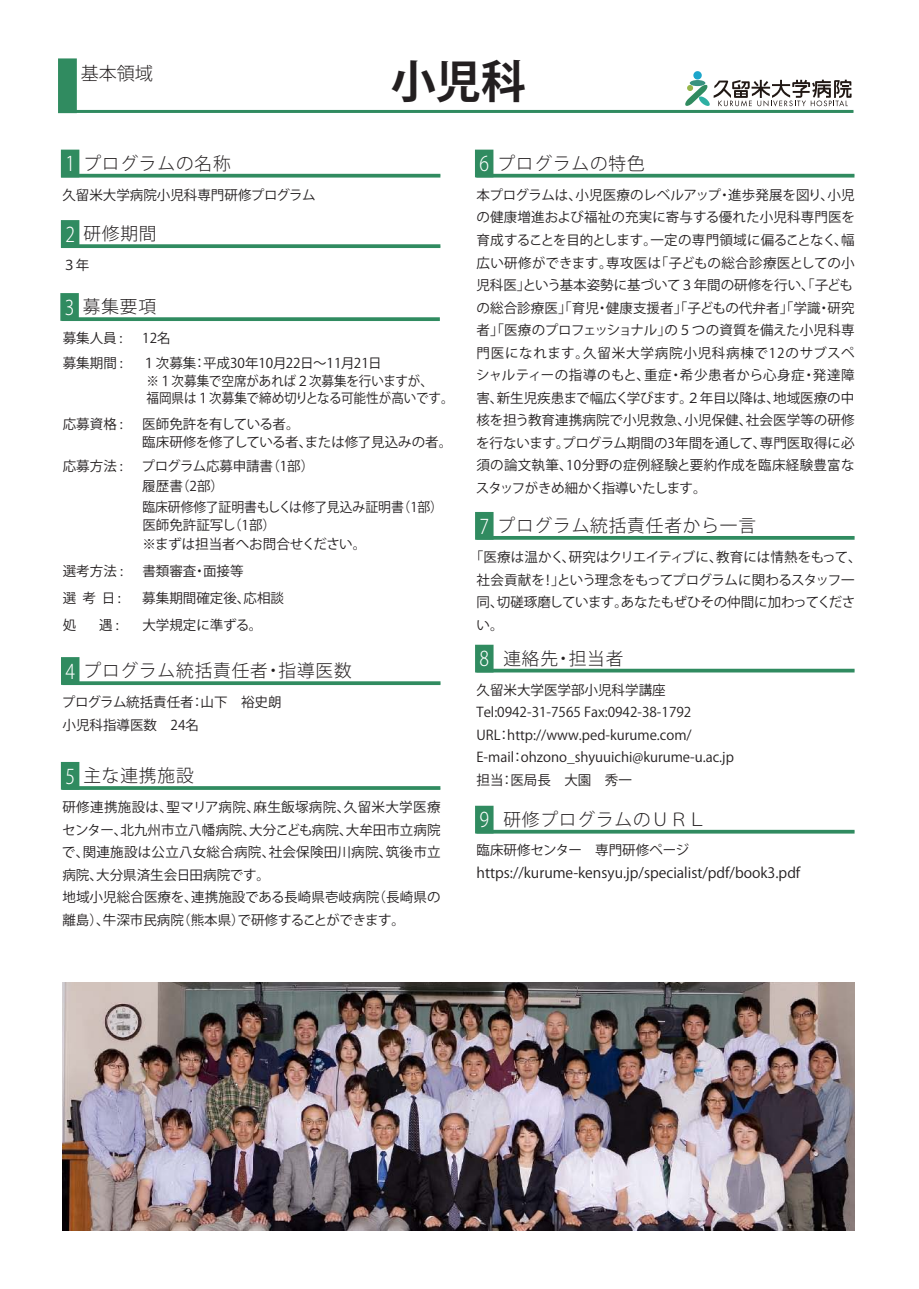
<style>
.page{position:relative;width:919px;height:1289px;background:#fff}
.page>*{position:absolute;margin:0;border:0;box-sizing:border-box;transform-origin:0 0}
.t1{font:700 45px "Koz Go Pro";color:#231f20}
.t2{font:300 18px "Koz Go Pro";color:#231f20}
.t3{font:300 17.7px "Koz Go Pro";letter-spacing:.05em;color:#231f20}
.t4{font:14.25px "Koz Go Pro";color:#231f20}
.t5{font:13.5px/22.5px "Koz Go Pro";color:#231f20}
.t6{font:13.5px/22.5px "Koz Go Pro";letter-spacing:-.02em;color:#231f20}
.t7{font:13.5px/16.5px "Koz Go Pro";color:#231f20;scale:.93 1}
.s1{font-size:20.25px;color:#fff}
</style>
<div class="page">
<hr style="left:59px;top:110px;width:794px;height:3px;background:#308b60">
<div style="left:58px;top:58px;width:19px;height:55px;background:#308b60;border:3px solid #308b60"></div>
<img style="left:62px;top:982px;width:792px;height:248px">
<hr style="left:61px;top:174px;width:379px;height:3px;background:#308b60">
<div style="left:61px;top:150px;width:18px;height:27px;background:#308b60"></div>
<svg style="left:79px;top:244px;width:361px;height:4px"></svg>
<div style="left:61px;top:220px;width:18px;height:28px;background:#308b60"></div>
<svg style="left:79px;top:681px;width:361px;height:4px"></svg>
<div style="left:61px;top:657px;width:18px;height:28px;background:#308b60"></div>
<hr style="left:476px;top:174px;width:378px;height:3px;background:#308b60">
<div style="left:475px;top:150px;width:18px;height:27px;background:#308b60"></div>
<svg style="left:62px;top:786px;width:378px;height:4px"></svg>
<div style="left:61px;top:762px;width:18px;height:27px;background:#308b60"></div>
<hr style="left:476px;top:536px;width:378px;height:3px;background:#308b60">
<div style="left:475px;top:512px;width:18px;height:27px;background:#308b60"></div>
<svg style="left:79px;top:317px;width:361px;height:4px"></svg>
<div style="left:60px;top:293px;width:19px;height:28px;background:#308b60;border:3px solid #308b60"></div>
<div style="left:475px;top:644px;width:18px;height:28px;background:#308b60;border:3px solid #308b60"></div>
<svg style="left:476px;top:668px;width:378px;height:4px;background:#549f7c"></svg>
<div style="left:475px;top:805px;width:18px;height:28px;background:#308b60;border:3px solid #308b60"></div>
<svg style="left:476px;top:829px;width:378px;height:4px;background:#59a27f"></svg>
<div style="left:693px;top:71px;width:8px;height:9px;background:#1ca6cb;border-radius:50%"></div>
<svg style="left:685px;top:80px;width:166px;height:27px"></svg>
<h2 class="t2" style="left:81px;top:62px;width:73px">基本領域</h2>
<h1 class="t1" style="left:391px;top:53px;width:136px">小児科</h1>
<h3 class="t3" style="left:65px;top:151px;width:167px"><span class="s1">1</span> プログラムの名称</h3>
<p class="t5" style="left:62px;top:184px;width:254px">久留米大学病院小児科専門研修プログラム</p>
<h3 class="t3" style="left:65px;top:222px;width:93px"><span class="s1">2</span> 研修期間</h3>
<p class="t5" style="left:62px;top:254px;width:28px">３年</p>
<h3 class="t3" style="left:65px;top:295px;width:93px"><span class="s1">3</span> 募集要項</h3>
<p class="t5" style="left:63px;top:327px;width:61px">募集人員 :</p>
<p class="t5" style="left:142px;top:327px;width:30px">12名</p>
<p class="t5" style="left:63px;top:352px;width:62px">募集期間 :</p>
<p class="t5" style="left:142px;top:352px;width:241px">１次募集：平成30年10月22日～11月21日</p>
<p class="t7" style="left:146px;top:373px;width:332px">※１次募集で空席があれば２次募集を行いますが、<br>福岡県は１次募集で締め切りとなる可能性が高いです。</p>
<p class="t5" style="left:63px;top:412px;width:62px">応募資格 :</p>
<p class="t6" style="left:142px;top:414px;width:311px;line-height:18.6px">医師免許を有している者。<br>臨床研修を修了している者、または修了見込みの者。</p>
<p class="t5" style="left:63px;top:455px;width:62px">応募方法 :</p>
<p class="t5" style="left:142px;top:457px;width:303px;line-height:20.1px">プログラム応募申請書（1部）<br>履歴書（2部）<br>臨床研修修了証明書もしくは修了見込み証明書（1部）</p>
<p class="t5" style="left:142px;top:515px;width:225px;line-height:19.5px">医師免許証写し（1部）<br>※まずは担当者へお問合せください。</p>
<p class="t5" style="left:63px;top:560px;width:62px">選考方法 :</p>
<p class="t5" style="left:142px;top:560px;width:103px">書類審査・面接等</p>
<p class="t5" style="left:63px;top:587px;width:60px">選 考 日 :</p>
<p class="t5" style="left:142px;top:587px;width:143px">募集期間確定後、応相談</p>
<p class="t5" style="left:63px;top:614px;width:58px">処　 遇 :</p>
<p class="t5" style="left:142px;top:614px;width:122px">大学規定に準ずる。</p>
<h3 class="t3" style="left:65px;top:659px;width:288px"><span class="s1">4</span> プログラム統括責任者・指導医数</h3>
<p class="t5" style="left:62px;top:691px;width:235px">プログラム統括責任者：山下　裕史朗　小児科指導医数　24名</p>
<h3 class="t3" style="left:65px;top:763px;width:130px"><span class="s1">5</span> 主な連携施設</h3>
<p class="t5" style="left:62px;top:796px;width:380px">研修連携施設は、聖マリア病院、麻生飯塚病院、久留米大学医療センター、北九州市立八幡病院、大分こども病院、大牟田市立病院で、関連施設は公立八女総合病院、社会保険田川病院、筑後市立病院、大分県済生会日田病院です。<br>地域小児総合医療を、連携施設である長崎県壱岐病院（長崎県の離島）、牛深市民病院（熊本県）で研修することができます。</p>
<h3 class="t3" style="left:479px;top:151px;width:167px"><span class="s1">6</span> プログラムの特色</h3>
<p class="t5" style="left:476px;top:184px;width:380px">本プログラムは、小児医療のレベルアップ・進歩発展を図り、小児の健康増進および福祉の充実に寄与する優れた小児科専門医を育成することを目的とします。一定の専門領域に偏ることなく、幅広い研修ができます。専攻医は「子どもの総合診療医としての小児科医」という基本姿勢に基づいて３年間の研修を行い、「子どもの総合診療医」「育児・健康支援者」「子どもの代弁者」「学識・研究者」「医療のプロフェッショナル」の５つの資質を備えた小児科専門医になれます。久留米大学病院小児科病棟で12のサブスペシャルティーの指導のもと、重症・希少患者から心身症・発達障害、新生児疾患まで幅広く学びます。２年目以降は、地域医療の中核を担う教育連携病院で小児救急、小児保健、社会医学等の研修を行ないます。プログラム期間の3年間を通して、専門医取得に必須の論文執筆、10分野の症例経験と要約作成を臨床経験豊富なスタッフがきめ細かく指導いたします。</p>
<h3 class="t3" style="left:479px;top:513px;width:278px"><span class="s1">7</span> プログラム統括責任者から一言</h3>
<p class="t6" style="left:476px;top:546px;width:386px;text-indent:-7px">「医療は温かく、研究はクリエイティブに、教育には情熱をもって、社会貢献を！」という理念をもってプログラムに関わるスタッフ一同、切磋琢磨しています。あなたもぜひその仲間に加わってください。</p>
<h3 class="t3" style="left:479px;top:646px;width:145px"><span class="s1">8</span> 連絡先・担当者</h3>
<p class="t5" style="left:476px;top:679px;width:272px">久留米大学医学部小児科学講座　　<br>Tel:0942-31-7565 Fax:0942-38-1792<br>URL：http://www.ped-kurume.com/<br>E-mail：ohzono_shyuuichi@kurume-u.ac.jp　担当：医局長　大園　秀一</p>
<h3 class="t3" style="left:479px;top:807px;width:228px"><span class="s1">9</span> 研修プログラムのＵＲＬ</h3>
<p class="t5" style="left:476px;top:839px;width:214px">臨床研修センター　専門研修ページ</p>
<p class="t4" style="left:476px;top:863px;width:325px">https://kurume-kensyu.jp/specialist/pdf/book3.pdf</p>
</div>
